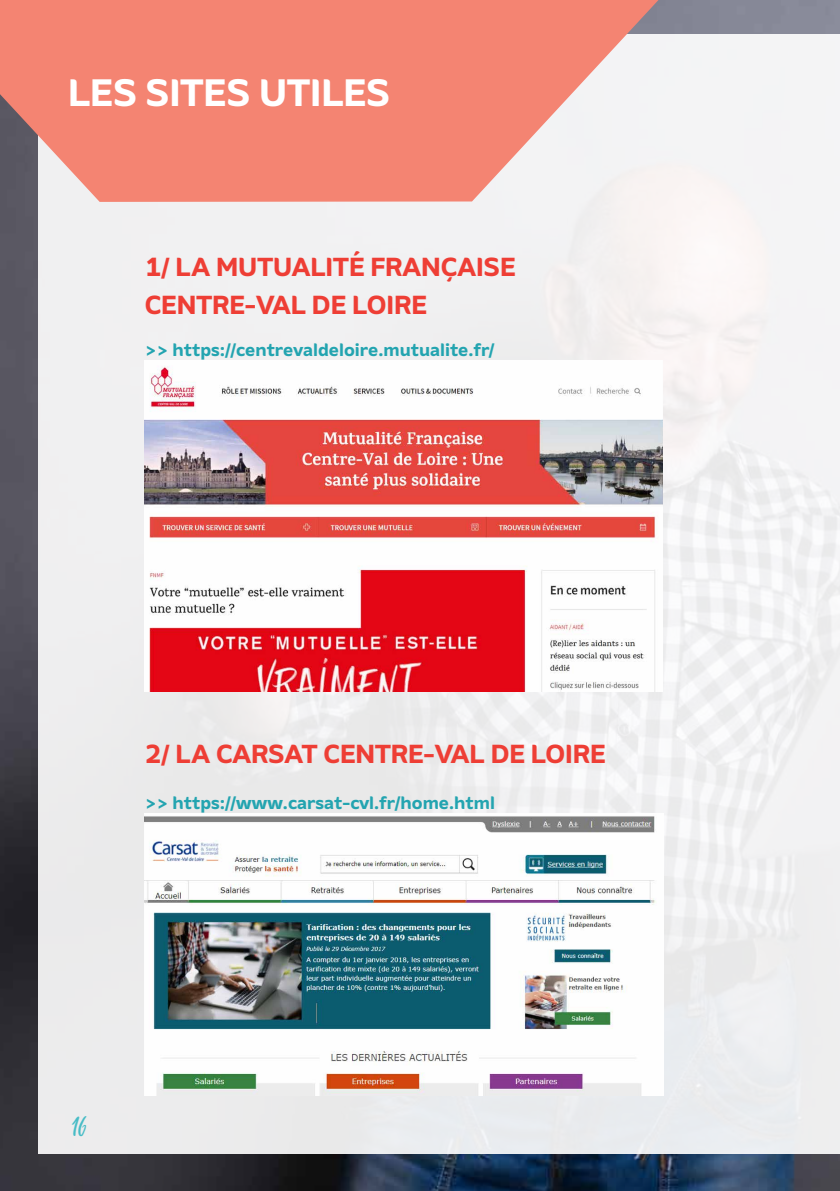
<style>
.page{position:relative;width:840px;height:1191px;background:#fff}
.page>*{position:absolute;margin:0;border:0;box-sizing:border-box;transform-origin:0 0}
.t1{font:700 38px "Amino";color:#fff}
.t2{font:32px "October Storm";color:#47bcc6}
.t3{font:700 26px "Amino";color:#ee3e35}
.t4{font:700 18px "Amino";color:#23a4b0}
</style>
<div class="page">
<img style="left:0;top:0;width:839px;height:1191px">
<div style="left:38px;top:35px;width:801px;height:1119px;background:#f0f0f1"></div>
<img style="left:145px;top:361px;width:516px;height:331px">
<img style="left:145px;top:813px;width:518px;height:282px">
<svg style="left:0;top:0;width:658px;height:202px;fill:#f48472"></svg>
<p class="t1" style="left:68px;top:69px;width:323px">LES SITES UTILES</p>
<p class="t3" style="left:145px;top:250px;width:372px">1/ LA MUTUALITÉ FRANÇAISE</p>
<p class="t3" style="left:145px;top:288px;width:283px">CENTRE-VAL DE LOIRE</p>
<p class="t4" style="left:145px;top:338px;width:351px">&gt;&gt; https://centrevaldeloire.mutualite.fr/</p>
<p class="t3" style="left:145px;top:737px;width:462px">2/ LA CARSAT CENTRE-VAL DE LOIRE</p>
<p class="t4" style="left:145px;top:791px;width:351px">&gt;&gt; https://www.carsat-cvl.fr/home.html</p>
<p class="t2" style="left:72px;top:1110px;width:16px">16</p>
</div>
